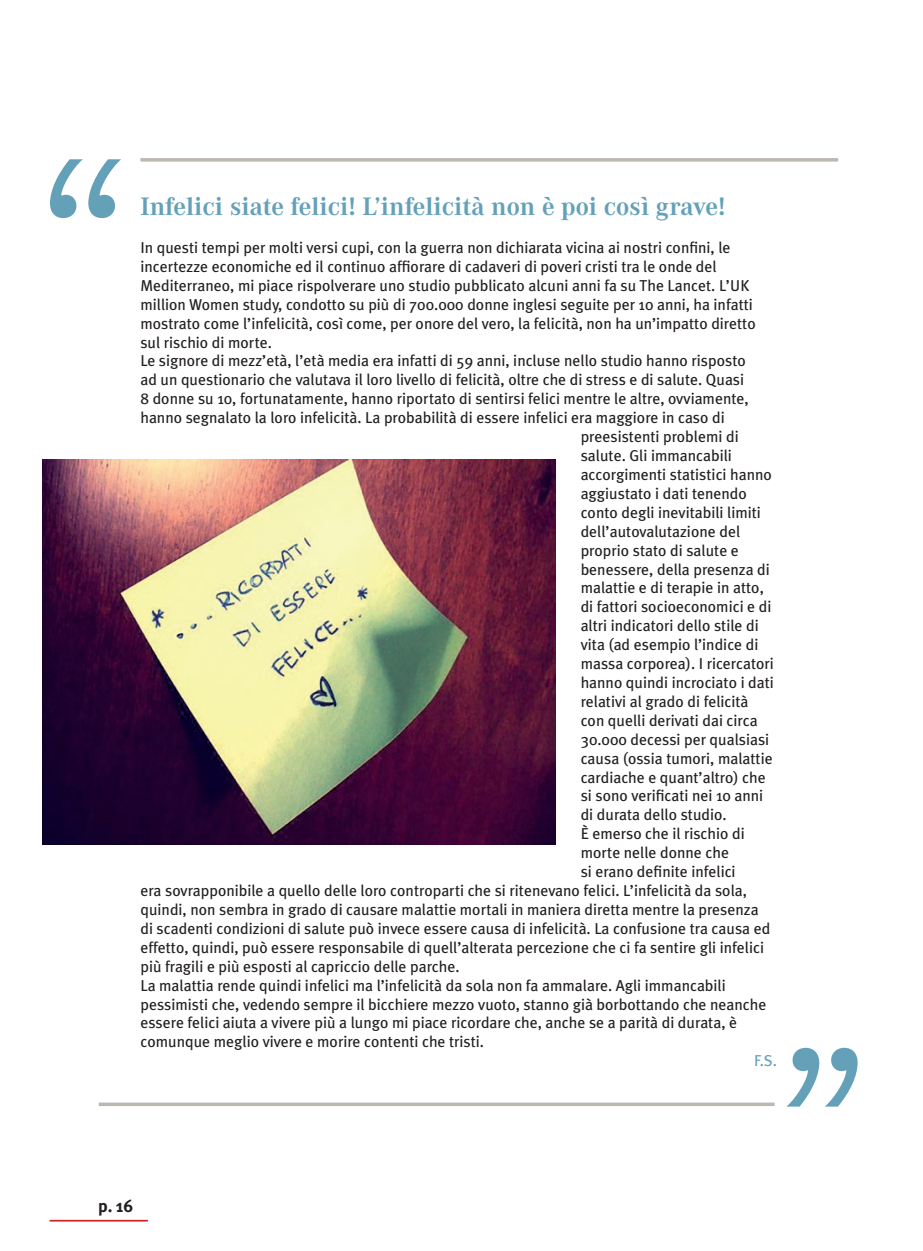
<style>
.page{position:relative;width:923px;height:1251px;background:#fff}
.page>*{position:absolute;margin:0;border:0;box-sizing:border-box;transform-origin:0 0}
.t1{font:300 262.5px "Corporate A";color:#64a1b9}
.t2{font:700 26.25px "Corporate A";color:#64a1b9}
.t3{font:700 17.5px "Meta Plus";color:#231f20}
.t4{font:15.75px "Meta Plus";color:#231f20}
.t5{font:15.75px "Meta Plus";color:#64a1b9}
</style>
<div class="page">
<hr style="left:50px;top:1219px;width:98px;height:2px;background:#d1232a">
<hr style="left:922px;top:229px;width:1px;height:1021px;background:#dce7ed">
<hr style="left:140px;top:158px;width:698px;height:3px;background:#bcb7b1">
<hr style="left:99px;top:1102px;width:675px;height:3px;background:#bcb7b1">
<img style="left:42px;top:459px;width:514px;height:385px">
<h1 class="t1" style="left:35px;top:105px;width:103px">“</h1>
<h2 class="t2" style="left:140px;top:192px;width:586px">Infelici siate felici! L’infelicità non è poi così grave!</h2>
<p class="t4" style="left:140px;top:238px;width:591px">In questi tempi per molti versi cupi, con la guerra non dichiarata vicina ai nostri confini, le</p>
<p class="t4" style="left:140px;top:257px;width:578px">incertezze economiche ed il continuo affiorare di cadaveri di poveri cristi tra le onde del</p>
<p class="t4" style="left:140px;top:276px;width:610px">Mediterraneo, mi piace rispolverare uno studio pubblicato alcuni anni fa su The Lancet. L’UK</p>
<p class="t4" style="left:140px;top:295px;width:614px">million Women study, condotto su più di 700.000 donne inglesi seguite per 10 anni, ha infatti</p>
<p class="t4" style="left:140px;top:314px;width:617px">mostrato come l’infelicità, così come, per onore del vero, la felicità, non ha un’impatto diretto</p>
<p class="t4" style="left:140px;top:333px;width:133px">sul rischio di morte.</p>
<p class="t4" style="left:140px;top:352px;width:607px">Le signore di mezz’età, l’età media era infatti di 59 anni, incluse nello studio hanno risposto</p>
<p class="t4" style="left:140px;top:371px;width:605px">ad un questionario che valutava il loro livello di felicità, oltre che di stress e di salute. Quasi</p>
<p class="t4" style="left:140px;top:389px;width:610px">8 donne su 10, fortunatamente, hanno riportato di sentirsi felici mentre le altre, ovviamente,</p>
<p class="t4" style="left:140px;top:408px;width:586px">hanno segnalato la loro infelicità. La probabilità di essere infelici era maggiore in caso di</p>
<p class="t4" style="left:580px;top:427px;width:159px">preesistenti problemi di</p>
<p class="t4" style="left:580px;top:446px;width:153px">salute. Gli immancabili</p>
<p class="t4" style="left:580px;top:465px;width:193px">accorgimenti statistici hanno</p>
<p class="t4" style="left:580px;top:484px;width:168px">aggiustato i dati tenendo</p>
<p class="t4" style="left:580px;top:503px;width:182px">conto degli inevitabili limiti</p>
<p class="t4" style="left:580px;top:522px;width:161px">dell’autovalutazione del</p>
<p class="t4" style="left:580px;top:541px;width:160px">proprio stato di salute e</p>
<p class="t4" style="left:580px;top:560px;width:191px">benessere, della presenza di</p>
<p class="t4" style="left:580px;top:578px;width:185px">malattie e di terapie in atto,</p>
<p class="t4" style="left:580px;top:597px;width:192px">di fattori socioeconomici e di</p>
<p class="t4" style="left:580px;top:616px;width:180px">altri indicatori dello stile di</p>
<p class="t4" style="left:580px;top:635px;width:179px">vita (ad esempio l’indice di</p>
<p class="t4" style="left:580px;top:654px;width:195px">massa corporea). I ricercatori</p>
<p class="t4" style="left:580px;top:673px;width:195px">hanno quindi incrociato i dati</p>
<p class="t4" style="left:580px;top:692px;width:169px">relativi al grado di felicità</p>
<p class="t4" style="left:580px;top:711px;width:178px">con quelli derivati dai circa</p>
<p class="t4" style="left:580px;top:730px;width:190px">30.000 decessi per qualsiasi</p>
<p class="t4" style="left:580px;top:749px;width:194px">causa (ossia tumori, malattie</p>
<p class="t4" style="left:580px;top:767px;width:187px">cardiache e quant’altro) che</p>
<p class="t4" style="left:580px;top:786px;width:184px">si sono verificati nei 10 anni</p>
<p class="t4" style="left:580px;top:805px;width:147px">di durata dello studio.</p>
<p class="t4" style="left:580px;top:824px;width:166px">È emerso che il rischio di</p>
<p class="t4" style="left:580px;top:843px;width:150px">morte nelle donne che</p>
<p class="t4" style="left:580px;top:862px;width:156px">si erano definite infelici</p>
<p class="t4" style="left:140px;top:881px;width:608px">era sovrapponibile a quello delle loro controparti che si ritenevano felici. L’infelicità da sola,</p>
<p class="t4" style="left:140px;top:900px;width:620px">quindi, non sembra in grado di causare malattie mortali in maniera diretta mentre la presenza</p>
<p class="t4" style="left:140px;top:919px;width:631px">di scadenti condizioni di salute può invece essere causa di infelicità. La confusione tra causa ed</p>
<p class="t4" style="left:140px;top:938px;width:625px">effetto, quindi, può essere responsabile di quell’alterata percezione che ci fa sentire gli infelici</p>
<p class="t4" style="left:140px;top:956px;width:321px">più fragili e più esposti al capriccio delle parche.</p>
<p class="t4" style="left:140px;top:975px;width:587px">La malattia rende quindi infelici ma l’infelicità da sola non fa ammalare. Agli immancabili</p>
<p class="t4" style="left:140px;top:994px;width:627px">pessimisti che, vedendo sempre il bicchiere mezzo vuoto, stanno già borbottando che neanche</p>
<p class="t4" style="left:140px;top:1013px;width:598px">essere felici aiuta a vivere più a lungo mi piace ricordare che, anche se a parità di durata, è</p>
<p class="t4" style="left:140px;top:1032px;width:345px">comunque meglio vivere e morire contenti che tristi.</p>
<p class="t5" style="left:754px;top:1051px;width:24px">F.S.</p>
<h1 class="t1" style="left:873px;top:1160px;width:103px;rotate:-180deg">“</h1>
<p class="t3" style="left:98px;top:1195px;width:37px">p. 16</p>
</div>
